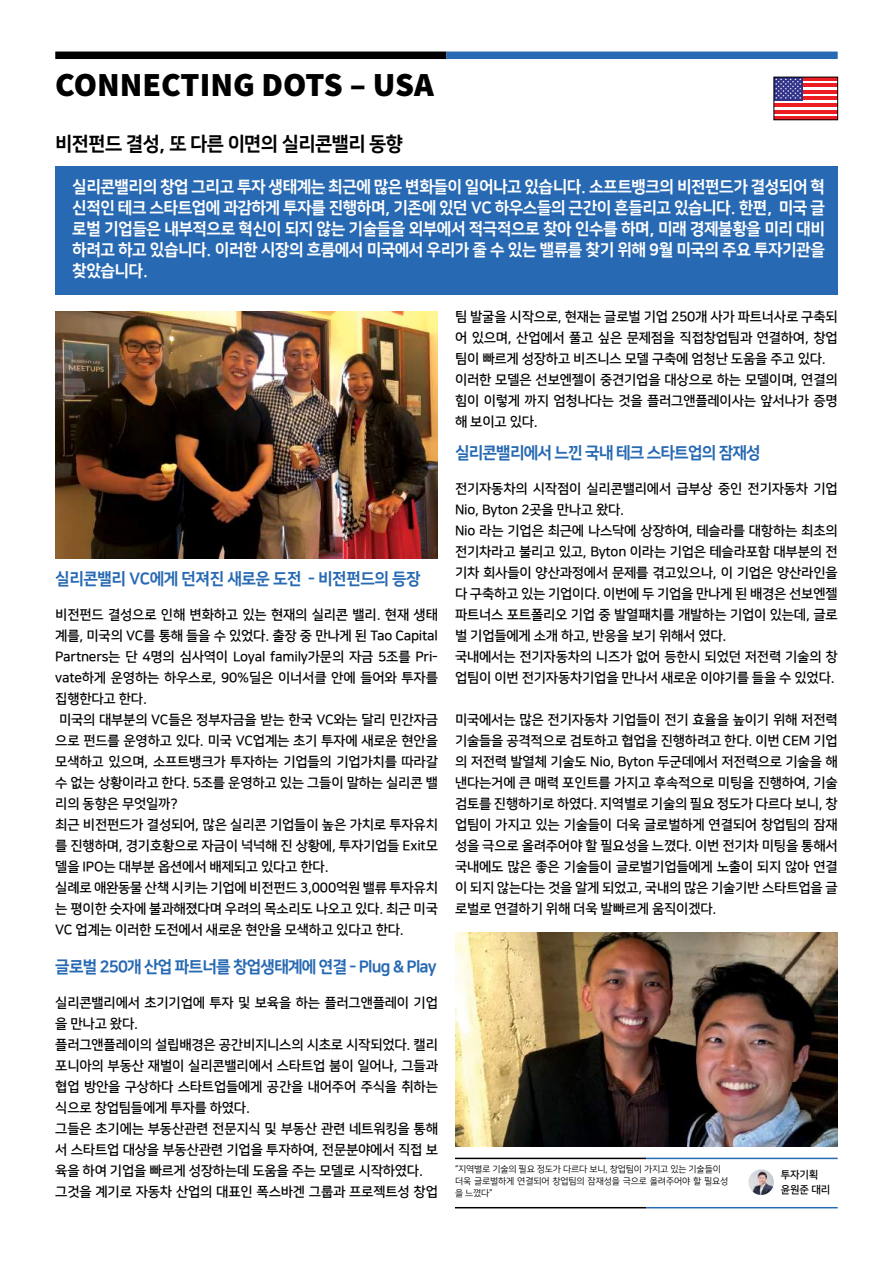
<style>
.page{position:relative;width:893px;height:1263px;background:#fff}
.page>*{position:absolute;margin:0;border:0;box-sizing:border-box;transform-origin:0 0}
.t1{font:900 33.75px "Source Sans Pro";color:#000}
.t2{font:19.5px "Nanum Square EB";letter-spacing:-.03em;color:#000}
.t3{font:16.5px/21px "Nanum Square EB";letter-spacing:-.03em;color:#fff;text-align:justify}
.t4{font:16.5px "Nanum Square EB";letter-spacing:-.05em;color:#2769b3}
.t5{font:16.5px "Nanum Square EB";letter-spacing:-.03em;color:#2769b3}
.t6{font:13.5px/21px "Nanum Square B";letter-spacing:-.015em;color:#000}
.t7{font:10.5px/15px "Nanum Square B";letter-spacing:-.015em;color:#000}
.t8{font:9px/12px "Nanum Square R";letter-spacing:-.015em;color:#000}
</style>
<div class="page">
<svg style="left:776px;top:80px;width:60px;height:34px"></svg>
<hr style="left:774px;top:77px;width:64px;height:3px;background:#ed1d24">
<hr style="left:774px;top:84px;width:64px;height:3px;background:#ed1d24">
<hr style="left:774px;top:90px;width:64px;height:4px;background:#ed1d24">
<hr style="left:774px;top:97px;width:64px;height:3px;background:#ed1d24">
<hr style="left:774px;top:103px;width:64px;height:4px;background:#ed1d24">
<hr style="left:774px;top:110px;width:64px;height:3px;background:#ed1d24">
<hr style="left:774px;top:116px;width:64px;height:4px;background:#ed1d24">
<div style="left:774px;top:77px;width:29px;height:23px;background:#303188"></div>
<svg style="left:776px;top:79px;width:25px;height:20px"></svg>
<div style="left:774px;top:77px;width:64px;height:43px;border:1px solid #000"></div>
<div style="left:55px;top:52px;width:391px;height:7px;background:#000"></div>
<div style="left:446px;top:52px;width:392px;height:7px;background:#2769b3"></div>
<div style="left:55px;top:167px;width:783px;height:128px;background:#2769b3"></div>
<img style="left:55px;top:311px;width:383px;height:248px">
<img style="left:455px;top:932px;width:383px;height:215px">
<hr style="left:455px;top:1158px;width:191px;height:1px;background:#000">
<hr style="left:646px;top:1158px;width:192px;height:1px;background:#2769b3">
<hr style="left:455px;top:1207px;width:191px;height:1px;background:#000">
<hr style="left:646px;top:1207px;width:192px;height:1px;background:#2769b3">
<img style="left:748px;top:1169px;width:26px;height:26px;border-radius:13px">
<h1 class="t1" style="left:55px;top:61px;width:380px">CONNECTING DOTS – USA</h1>
<h2 class="t2" style="left:55px;top:133px;width:349px">비전펀드 결성, 또 다른 이면의 실리콘밸리 동향</h2>
<p class="t3" style="left:72px;top:177px;width:754px">실리콘밸리의 창업 그리고 투자 생태계는 최근에 많은 변화들이 일어나고 있습니다. 소프트뱅크의 비전펀드가 결성되어 혁 신적인 테크 스타트업에 과감하게 투자를 진행하며, 기존에 있던 VC 하우스들의 근간이 흔들리고 있습니다. 한편, 미국 글 로벌 기업들은 내부적으로 혁신이 되지 않는 기술들을 외부에서 적극적으로 찾아 인수를 하며, 미래 경제불황을 미리 대비 하려고 하고 있습니다. 이러한 시장의 흐름에서 미국에서 우리가 줄 수 있는 밸류를 찾기 위해 9월 미국의 주요 투자기관을 찾았습니다.</p>
<p class="t6" style="left:455px;top:306px;width:384px">팀 발굴을 시작으로, 현재는 글로벌 기업 250개 사가 파트너사로 구축되 어 있으며, 산업에서 풀고 싶은 문제점을 직접창업팀과 연결하여, 창업 팀이 빠르게 성장하고 비즈니스 모델 구축에 엄청난 도움을 주고 있다. 이러한 모델은 선보엔젤이 중견기업을 대상으로 하는 모델이며, 연결의 힘이 이렇게 까지 엄청나다는 것을 플러그앤플레이사는 앞서나가 증명 해 보이고 있다.</p>
<p class="t5" style="left:55px;top:570px;width:367px">실리콘밸리 VC에게 던져진 새로운 도전 - 비전펀드의 등장</p>
<p class="t6" style="left:55px;top:604px;width:384px">비전펀드 결성으로 인해 변화하고 있는 현재의 실리콘 밸리. 현재 생태 계를, 미국의 VC를 통해 들을 수 있었다. 출장 중 만나게 된 Tao Capital Partners는 단 4명의 심사역이 Loyal family가문의 자금 5조를 Pri&shy;vate하게 운영하는 하우스로, 90%딜은 이너서클 안에 들어와 투자를 집행한다고 한다.<br>미국의 대부분의 VC들은 정부자금을 받는 한국 VC와는 달리 민간자금 으로 펀드를 운영하고 있다. 미국 VC업계는 초기 투자에 새로운 현안을 모색하고 있으며, 소프트뱅크가 투자하는 기업들의 기업가치를 따라갈 수 없는 상황이라고 한다. 5조를 운영하고 있는 그들이 말하는 실리콘 밸 리의 동향은 무엇일까?<br>최근 비전펀드가 결성되어, 많은 실리콘 기업들이 높은 가치로 투자유치 를 진행하며, 경기호황으로 자금이 넉넉해 진 상황에, 투자기업들 Exit모 델을 IPO는 대부분 옵션에서 배제되고 있다고 한다.<br>실례로 애완동물 산책 시키는 기업에 비전펀드 3,000억원 밸류 투자유치 는 평이한 숫자에 불과해졌다며 우려의 목소리도 나오고 있다. 최근 미국 VC 업계는 이러한 도전에서 새로운 현안을 모색하고 있다고 한다.</p>
<p class="t4" style="left:55px;top:958px;width:383px">글로벌 250개 산업 파트너를 창업생태계에 연결 - Plug &amp; Play</p>
<p class="t6" style="left:55px;top:992px;width:384px">실리콘밸리에서 초기기업에 투자 및 보육을 하는 플러그앤플레이 기업 을 만나고 왔다.<br>플러그앤플레이의 설립배경은 공간비지니스의 시초로 시작되었다. 캘리 포니아의 부동산 재벌이 실리콘밸리에서 스타트업 붐이 일어나, 그들과 협업 방안을 구상하다 스타트업들에게 공간을 내어주어 주식을 취하는 식으로 창업팀들에게 투자를 하였다.<br>그들은 초기에는 부동산관련 전문지식 및 부동산 관련 네트워킹을 통해 서 스타트업 대상을 부동산관련 기업을 투자하여, 전문분야에서 직접 보 육을 하여 기업을 빠르게 성장하는데 도움을 주는 모델로 시작하였다. 그것을 계기로 자동차 산업의 대표인 폭스바겐 그룹과 프로젝트성 창업</p>
<p class="t4" style="left:455px;top:444px;width:307px">실리콘밸리에서 느낀 국내 테크 스타트업의 잠재성</p>
<p class="t6" style="left:455px;top:478px;width:384px">전기자동차의 시작점이 실리콘밸리에서 급부상 중인 전기자동차 기업 Nio, Byton 2곳을 만나고 왔다.<br>Nio 라는 기업은 최근에 나스닥에 상장하여, 테슬라를 대항하는 최초의 전기차라고 불리고 있고, Byton 이라는 기업은 테슬라포함 대부분의 전 기차 회사들이 양산과정에서 문제를 겪고있으나, 이 기업은 양산라인을 다 구축하고 있는 기업이다. 이번에 두 기업을 만나게 된 배경은 선보엔젤 파트너스 포트폴리오 기업 중 발열패치를 개발하는 기업이 있는데, 글로 벌 기업들에게 소개 하고, 반응을 보기 위해서 였다.<br>국내에서는 전기자동차의 니즈가 없어 등한시 되었던 저전력 기술의 창 업팀이 이번 전기자동차기업을 만나서 새로운 이야기를 들을 수 있었다.</p>
<p class="t6" style="left:455px;top:709px;width:384px;text-align:justify">미국에서는 많은 전기자동차 기업들이 전기 효율을 높이기 위해 저전력 기술들을 공격적으로 검토하고 협업을 진행하려고 한다. 이번 CEM 기업 의 저전력 발열체 기술도 Nio, Byton 두군데에서 저전력으로 기술을 해 낸다는거에 큰 매력 포인트를 가지고 후속적으로 미팅을 진행하여, 기술 검토를 진행하기로 하였다. 지역별로 기술의 필요 정도가 다르다 보니, 창 업팀이 가지고 있는 기술들이 더욱 글로벌하게 연결되어 창업팀의 잠재 성을 극으로 올려주어야 할 필요성을 느꼈다. 이번 전기차 미팅을 통해서 국내에도 많은 좋은 기술들이 글로벌기업들에게 노출이 되지 않아 연결 이 되지 않는다는 것을 알게 되었고, 국내의 많은 기술기반 스타트업을 글 로벌로 연결하기 위해 더욱 발빠르게 움직이겠다.</p>
<p class="t8" style="left:455px;top:1164px;width:275px">“지역별로 기술의 필요 정도가 다르다 보니, 창업팀이 가지고 있는 기술들이 더욱 글로벌하게 연결되어 창업팀의 잠재성을 극으로 올려주어야 할 필요성 을 느꼈다”</p>
<p class="t7" style="left:781px;top:1167px;width:51px">투자기획 윤원준 대리</p>
</div>
